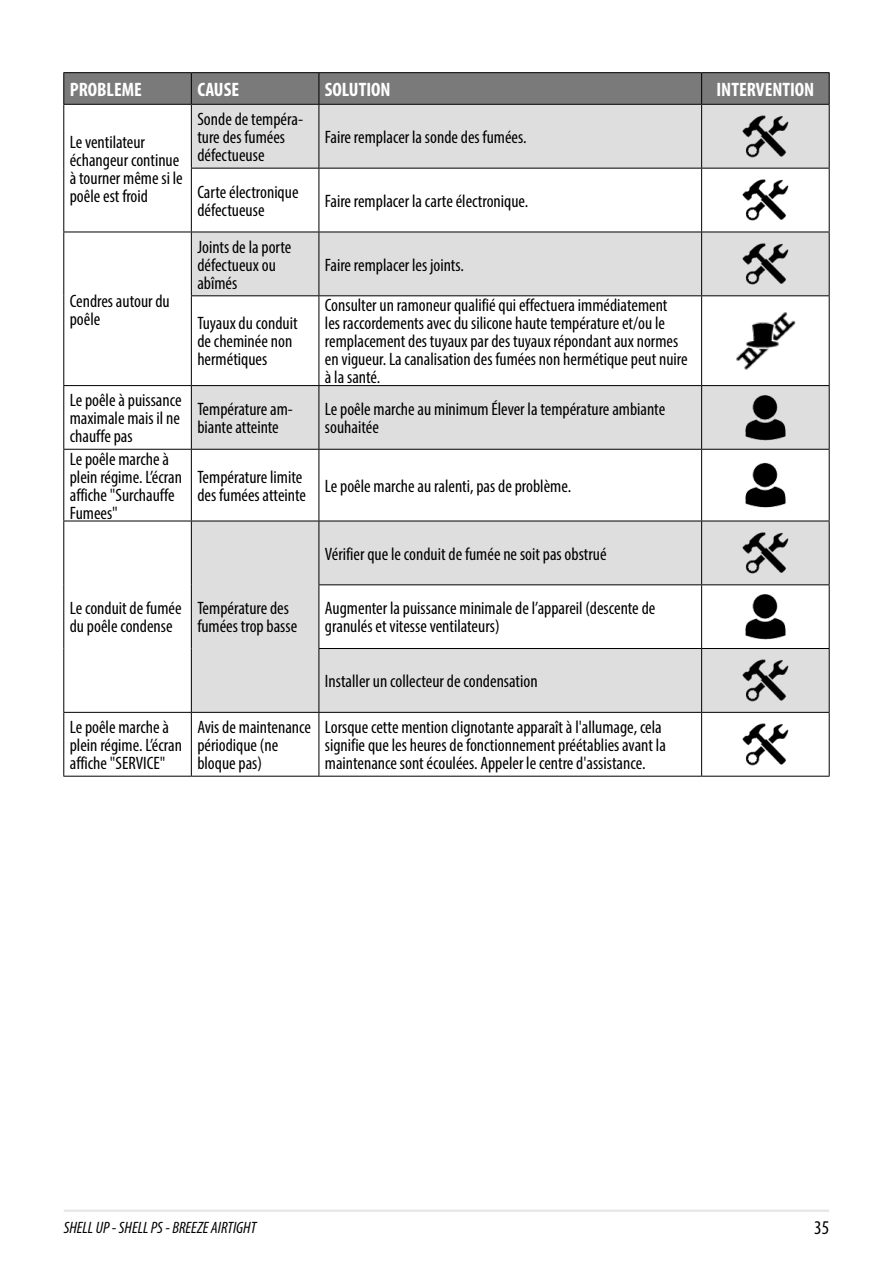
<style>
.page{position:relative;width:893px;height:1263px;background:#fff}
.page>*{position:absolute;margin:0;border:0;box-sizing:border-box;transform-origin:0 0}
.t1{font:700 condensed 19.5px "Myriad Pro";color:#fff}
.t2{font:condensed 19.5px "Myriad Pro";color:#000}
.t3{font:condensed 18px/18px "Myriad Pro";color:#000}
.t4{font:italic condensed 16.5px "Myriad Pro";color:#000}
</style>
<div class="page">
<hr style="left:64px;top:1209px;width:765px;height:3px;background:#e6e6e6">
<svg style="left:64px;top:73px;width:765px;height:31px;background:#787878"></svg>
<svg style="left:64px;top:105px;width:127px;height:344px"></svg>
<svg style="left:192px;top:105px;width:637px;height:607px;fill:#dedede"></svg>
<svg style="left:64px;top:450px;width:127px;height:326px"></svg>
<hr style="left:63px;top:72px;width:128px;height:1px;background:#000">
<hr style="left:63px;top:73px;width:1px;height:31px;background:#000">
<hr style="left:63px;top:104px;width:128px;height:1px;background:#000">
<hr style="left:191px;top:72px;width:128px;height:1px;background:#000">
<hr style="left:191px;top:73px;width:1px;height:31px;background:#000">
<hr style="left:191px;top:104px;width:128px;height:1px;background:#000">
<hr style="left:319px;top:72px;width:383px;height:1px;background:#000">
<hr style="left:319px;top:73px;width:1px;height:31px;background:#000">
<hr style="left:319px;top:104px;width:383px;height:1px;background:#000">
<hr style="left:702px;top:72px;width:128px;height:1px;background:#000">
<hr style="left:701px;top:73px;width:1px;height:31px;background:#000">
<hr style="left:829px;top:73px;width:1px;height:31px;background:#000">
<hr style="left:702px;top:104px;width:128px;height:1px;background:#000">
<hr style="left:319px;top:105px;width:1px;height:63px;background:#000">
<hr style="left:701px;top:105px;width:1px;height:63px;background:#000">
<hr style="left:829px;top:105px;width:1px;height:63px;background:#000">
<hr style="left:191px;top:168px;width:128px;height:1px;background:#000">
<hr style="left:319px;top:168px;width:383px;height:1px;background:#000">
<hr style="left:319px;top:168px;width:1px;height:64px;background:#000">
<hr style="left:702px;top:168px;width:128px;height:1px;background:#000">
<hr style="left:701px;top:168px;width:1px;height:64px;background:#000">
<hr style="left:829px;top:168px;width:1px;height:64px;background:#000">
<hr style="left:191px;top:232px;width:128px;height:1px;background:#000">
<hr style="left:319px;top:232px;width:383px;height:1px;background:#000">
<hr style="left:319px;top:232px;width:1px;height:63px;background:#000">
<hr style="left:702px;top:232px;width:128px;height:1px;background:#000">
<hr style="left:701px;top:232px;width:1px;height:63px;background:#000">
<hr style="left:829px;top:232px;width:1px;height:63px;background:#000">
<hr style="left:191px;top:295px;width:128px;height:1px;background:#000">
<hr style="left:319px;top:295px;width:383px;height:1px;background:#000">
<hr style="left:319px;top:296px;width:1px;height:89px;background:#000">
<hr style="left:702px;top:295px;width:128px;height:1px;background:#000">
<hr style="left:701px;top:296px;width:1px;height:89px;background:#000">
<hr style="left:829px;top:296px;width:1px;height:89px;background:#000">
<hr style="left:63px;top:386px;width:1px;height:63px;background:#000">
<hr style="left:191px;top:385px;width:128px;height:1px;background:#000">
<hr style="left:191px;top:386px;width:1px;height:63px;background:#000">
<hr style="left:319px;top:385px;width:383px;height:1px;background:#000">
<hr style="left:319px;top:386px;width:1px;height:63px;background:#000">
<hr style="left:702px;top:385px;width:128px;height:1px;background:#000">
<hr style="left:701px;top:386px;width:1px;height:63px;background:#000">
<hr style="left:829px;top:386px;width:1px;height:63px;background:#000">
<hr style="left:63px;top:449px;width:128px;height:1px;background:#000">
<hr style="left:63px;top:450px;width:1px;height:71px;background:#000">
<hr style="left:191px;top:449px;width:128px;height:1px;background:#000">
<hr style="left:191px;top:450px;width:1px;height:71px;background:#000">
<hr style="left:319px;top:449px;width:383px;height:1px;background:#000">
<hr style="left:319px;top:450px;width:1px;height:71px;background:#000">
<hr style="left:702px;top:449px;width:128px;height:1px;background:#000">
<hr style="left:701px;top:450px;width:1px;height:71px;background:#000">
<hr style="left:829px;top:450px;width:1px;height:71px;background:#000">
<hr style="left:319px;top:521px;width:383px;height:1px;background:#000">
<hr style="left:702px;top:521px;width:128px;height:1px;background:#000">
<hr style="left:701px;top:521px;width:1px;height:63px;background:#000">
<hr style="left:829px;top:521px;width:1px;height:63px;background:#000">
<hr style="left:319px;top:584px;width:383px;height:1px;background:#000">
<hr style="left:702px;top:584px;width:128px;height:1px;background:#000">
<hr style="left:701px;top:585px;width:1px;height:63px;background:#000">
<hr style="left:829px;top:585px;width:1px;height:63px;background:#000">
<hr style="left:319px;top:648px;width:383px;height:1px;background:#000">
<hr style="left:702px;top:648px;width:128px;height:1px;background:#000">
<hr style="left:701px;top:649px;width:1px;height:63px;background:#000">
<hr style="left:829px;top:649px;width:1px;height:63px;background:#000">
<hr style="left:63px;top:713px;width:1px;height:63px;background:#000">
<hr style="left:63px;top:776px;width:128px;height:1px;background:#000">
<hr style="left:191px;top:713px;width:1px;height:63px;background:#000">
<hr style="left:191px;top:776px;width:128px;height:1px;background:#000">
<hr style="left:319px;top:712px;width:383px;height:1px;background:#000">
<hr style="left:319px;top:713px;width:1px;height:63px;background:#000">
<hr style="left:319px;top:776px;width:383px;height:1px;background:#000">
<hr style="left:702px;top:712px;width:128px;height:1px;background:#000">
<hr style="left:701px;top:713px;width:1px;height:63px;background:#000">
<hr style="left:829px;top:713px;width:1px;height:63px;background:#000">
<hr style="left:702px;top:776px;width:128px;height:1px;background:#000">
<hr style="left:191px;top:521px;width:128px;height:1px;background:#000">
<hr style="left:319px;top:521px;width:1px;height:63px;background:#000">
<hr style="left:319px;top:585px;width:1px;height:63px;background:#000">
<hr style="left:319px;top:649px;width:1px;height:63px;background:#000">
<hr style="left:191px;top:712px;width:128px;height:1px;background:#000">
<hr style="left:63px;top:521px;width:128px;height:1px;background:#000">
<hr style="left:63px;top:521px;width:1px;height:64px;background:#000">
<hr style="left:191px;top:521px;width:1px;height:64px;background:#000">
<hr style="left:63px;top:585px;width:1px;height:63px;background:#000">
<hr style="left:191px;top:585px;width:1px;height:63px;background:#000">
<hr style="left:63px;top:648px;width:1px;height:64px;background:#000">
<hr style="left:191px;top:648px;width:1px;height:64px;background:#000">
<hr style="left:63px;top:712px;width:128px;height:1px;background:#000">
<hr style="left:63px;top:232px;width:1px;height:64px;background:#000">
<hr style="left:191px;top:232px;width:1px;height:63px;background:#000">
<hr style="left:63px;top:296px;width:1px;height:89px;background:#000">
<hr style="left:191px;top:296px;width:1px;height:89px;background:#000">
<hr style="left:63px;top:385px;width:128px;height:1px;background:#000">
<hr style="left:63px;top:105px;width:1px;height:63px;background:#000">
<hr style="left:191px;top:105px;width:1px;height:63px;background:#000">
<hr style="left:63px;top:168px;width:1px;height:64px;background:#000">
<hr style="left:191px;top:168px;width:1px;height:64px;background:#000">
<hr style="left:63px;top:232px;width:128px;height:1px;background:#000">
<img style="left:736px;top:106px;width:59px;height:60px">
<img style="left:736px;top:170px;width:59px;height:60px">
<img style="left:736px;top:234px;width:59px;height:60px">
<img style="left:736px;top:311px;width:59px;height:59px">
<img style="left:736px;top:388px;width:59px;height:59px">
<img style="left:736px;top:455px;width:59px;height:60px">
<img style="left:736px;top:523px;width:59px;height:60px">
<img style="left:736px;top:587px;width:59px;height:59px">
<img style="left:736px;top:651px;width:59px;height:59px">
<img style="left:742px;top:723px;width:47px;height:43px">
<p class="t1" style="left:70px;top:77px;width:74px">PROBLEME</p>
<p class="t1" style="left:197px;top:77px;width:43px">CAUSE</p>
<p class="t1" style="left:325px;top:77px;width:67px">SOLUTION</p>
<p class="t1" style="left:716px;top:77px;width:99px">INTERVENTION</p>
<p class="t3" style="left:70px;top:133px;width:114px">Le ventilateur échangeur continue à tourner même si le poêle est froid</p>
<p class="t3" style="left:197px;top:110px;width:107px">Sonde de tempéra&shy;ture des fumées défectueuse</p>
<p class="t3" style="left:325px;top:128px;width:203px">Faire remplacer la sonde des fumées.</p>
<p class="t3" style="left:197px;top:183px;width:103px">Carte électronique défectueuse</p>
<p class="t3" style="left:325px;top:192px;width:205px">Faire remplacer la carte électronique.</p>
<p class="t3" style="left:70px;top:291px;width:102px">Cendres autour du poêle</p>
<p class="t3" style="left:197px;top:237px;width:96px">Joints de la porte défectueux ou abîmés</p>
<p class="t3" style="left:197px;top:314px;width:102px">Tuyaux du conduit de cheminée non hermétiques</p>
<p class="t3" style="left:325px;top:255px;width:141px">Faire remplacer les joints.</p>
<p class="t3" style="left:325px;top:296px;width:364px">Consulter un ramoneur qualifié qui effectuera immédiatement<br>les raccordements avec du silicone haute température et/ou le remplacement des tuyaux par des tuyaux répondant aux normes en vigueur. La canalisation des fumées non hermétique peut nuire à la santé.</p>
<p class="t3" style="left:70px;top:391px;width:113px;text-align:justify">Le poêle à puissance maximale mais il ne chauffe pas</p>
<p class="t3" style="left:197px;top:400px;width:97px">Température am&shy;biante atteinte</p>
<p class="t3" style="left:325px;top:400px;width:342px">Le poêle marche au minimum Élever la température ambiante souhaitée</p>
<p class="t3" style="left:70px;top:450px;width:114px">Le poêle marche à plein régime. L’écran affiche "Surchauffe<br>Fumees"</p>
<p class="t3" style="left:197px;top:468px;width:110px">Température limite des fumées atteinte</p>
<p class="t3" style="left:325px;top:477px;width:248px">Le poêle marche au ralenti, pas de problème.</p>
<p class="t3" style="left:70px;top:599px;width:113px">Le conduit de fumée du poêle condense</p>
<p class="t3" style="left:197px;top:599px;width:101px">Température des fumées trop basse</p>
<p class="t3" style="left:325px;top:544px;width:283px">Vérifier que le conduit de fumée ne soit pas obstrué</p>
<p class="t3" style="left:325px;top:599px;width:332px">Augmenter la puissance minimale de l’appareil (descente de granulés et vitesse ventilateurs)</p>
<p class="t3" style="left:325px;top:672px;width:214px">Installer un collecteur de condensation</p>
<p class="t3" style="left:70px;top:718px;width:114px">Le poêle marche à plein régime. L’écran affiche "SERVICE"</p>
<p class="t3" style="left:197px;top:718px;width:115px">Avis de maintenance périodique (ne bloque pas)</p>
<p class="t3" style="left:325px;top:718px;width:342px">Lorsque cette mention clignotante apparaît à l'allumage, cela signifie que les heures de fonctionnement préétablies avant la maintenance sont écoulées. Appeler le centre d'assistance.</p>
<p class="t4" style="left:64px;top:1217px;width:194px">SHELL UP - SHELL PS - BREEZE AIRTIGHT</p>
<p class="t2" style="left:814px;top:1216px;width:17px">35</p>
</div>
